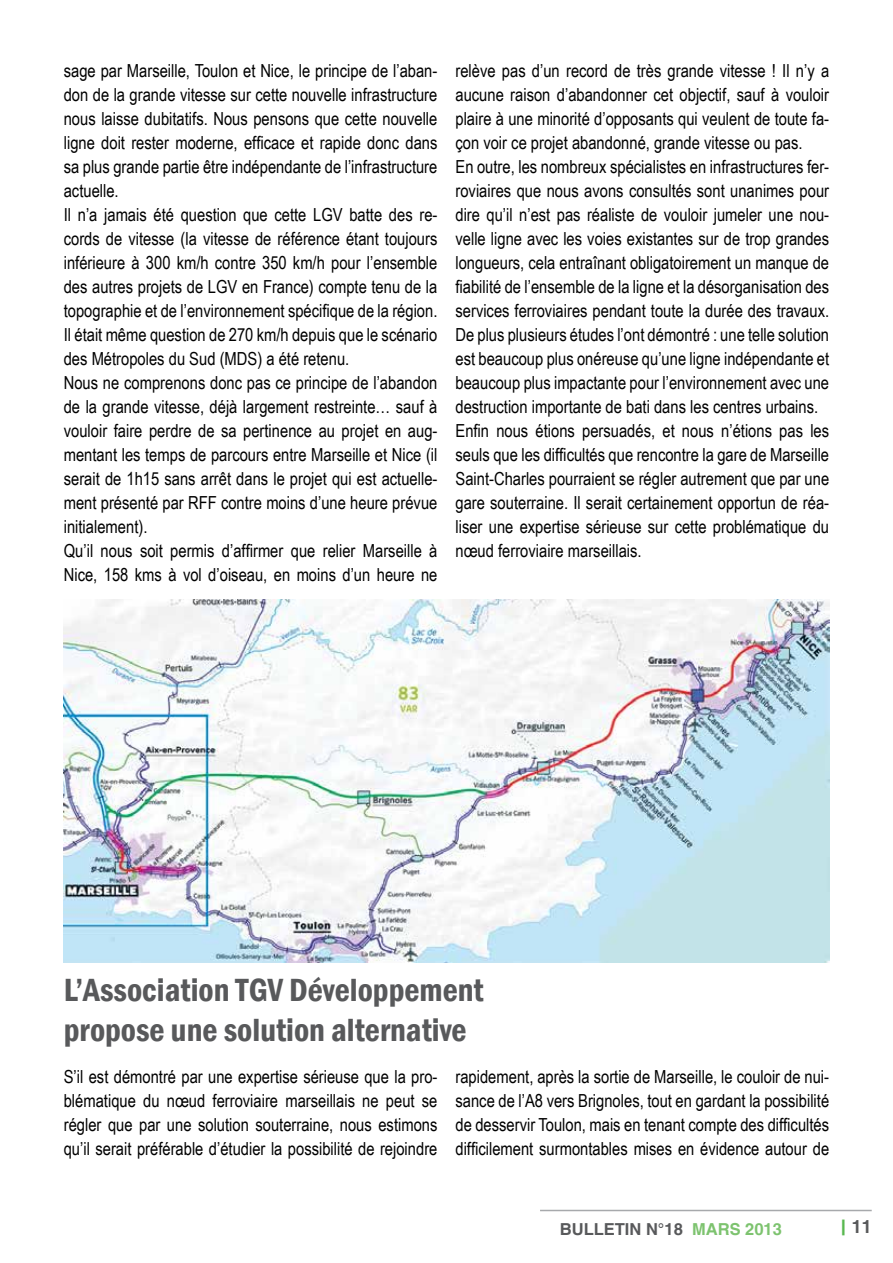
<style>
.page{position:relative;width:893px;height:1263px;background:#fff}
.page>*{position:absolute;margin:0;border:0;box-sizing:border-box;transform-origin:0 0}
.t1{font:600 condensed 33px/39.6px "Franklin Gothic";color:#58595b}
.t2{font:700 21px "Helvetica";color:#58b84f}
.t3{font:18px/24px "Arial Narrow";color:#000}
.t4{font:700 18px "Helvetica";color:#58595b}
.t5{font:700 16.5px "Helvetica";color:#58595b}
.s1{color:#7dc36f}
</style>
<div class="page">
<hr style="left:540px;top:1210px;width:332px;height:1px;background:#a7a9ac">
<img style="left:64px;top:600px;width:765px;height:362px">
<p class="t3" style="left:64px;top:58px;width:375px">sage par Marseille, Toulon et Nice, le principe de l’aban&shy;don de la grande vitesse sur cette nouvelle infrastructure nous laisse dubitatifs. Nous pensons que cette nouvelle ligne doit rester moderne, efficace et rapide donc dans sa plus grande partie être indépendante de l’infrastructure actuelle.<br>Il n’a jamais été question que cette LGV batte des re&shy;cords de vitesse (la vitesse de référence étant toujours inférieure à 300 km/h contre 350 km/h pour l’ensemble des autres projets de LGV en France) compte tenu de la topographie et de l’environnement spécifique de la région.<br>Il était même question de 270 km/h depuis que le scénario des Métropoles du Sud (MDS) a été retenu.<br>Nous ne comprenons donc pas ce principe de l’abandon de la grande vitesse, déjà largement restreinte… sauf à vouloir faire perdre de sa pertinence au projet en aug&shy;mentant les temps de parcours entre Marseille et Nice (il serait de 1h15 sans arrêt dans le projet qui est actuelle&shy;ment présenté par RFF contre moins d’une heure prévue initialement).<br>Qu’il nous soit permis d’affirmer que relier Marseille à Nice, 158 kms à vol d’oiseau, en moins d’un heure ne</p>
<p class="t3" style="left:455px;top:58px;width:375px">relève pas d’un record de très grande vitesse ! Il n’y a aucune raison d’abandonner cet objectif, sauf à vouloir plaire à une minorité d’opposants qui veulent de toute fa&shy;çon voir ce projet abandonné, grande vitesse ou pas.<br>En outre, les nombreux spécialistes en infrastructures fer&shy;roviaires que nous avons consultés sont unanimes pour dire qu’il n’est pas réaliste de vouloir jumeler une nou&shy;velle ligne avec les voies existantes sur de trop grandes longueurs, cela entraînant obligatoirement un manque de fiabilité de l’ensemble de la ligne et la désorganisation des services ferroviaires pendant toute la durée des travaux.<br>De plus plusieurs études l’ont démontré : une telle solution est beaucoup plus onéreuse qu’une ligne indépendante et beaucoup plus impactante pour l’environnement avec une destruction importante de bati dans les centres urbains.<br>Enfin nous étions persuadés, et nous n’étions pas les seuls que les difficultés que rencontre la gare de Marseille Saint-Charles pourraient se régler autrement que par une gare souterraine. Il serait certainement opportun de réa&shy;liser une expertise sérieuse sur cette problématique du nœud ferroviaire marseillais.</p>
<h1 class="t1" style="left:64px;top:970px;width:421px">L’Association TGV Développement propose une solution alternative</h1>
<p class="t3" style="left:64px;top:1063px;width:375px;text-align:justify">S’il est démontré par une expertise sérieuse que la pro&shy;blématique du nœud ferroviaire marseillais ne peut se régler que par une solution souterraine, nous estimons qu’il serait préférable d’étudier la possibilité de rejoindre</p>
<p class="t3" style="left:455px;top:1063px;width:375px;text-align:justify">rapidement, après la sortie de Marseille, le couloir de nui&shy;sance de l’A8 vers Brignoles, tout en gardant la possibilité de desservir Toulon, mais en tenant compte des difficultés difficilement surmontables mises en évidence autour de</p>
<p class="t5" style="left:560px;top:1219px;width:224px">BULLETIN N°18 <span class="s1">MARS 2013</span></p>
<p class="t2" style="left:840px;top:1215px;width:7px">|</p>
<p class="t4" style="left:852px;top:1216px;width:22px">11</p>
</div>
